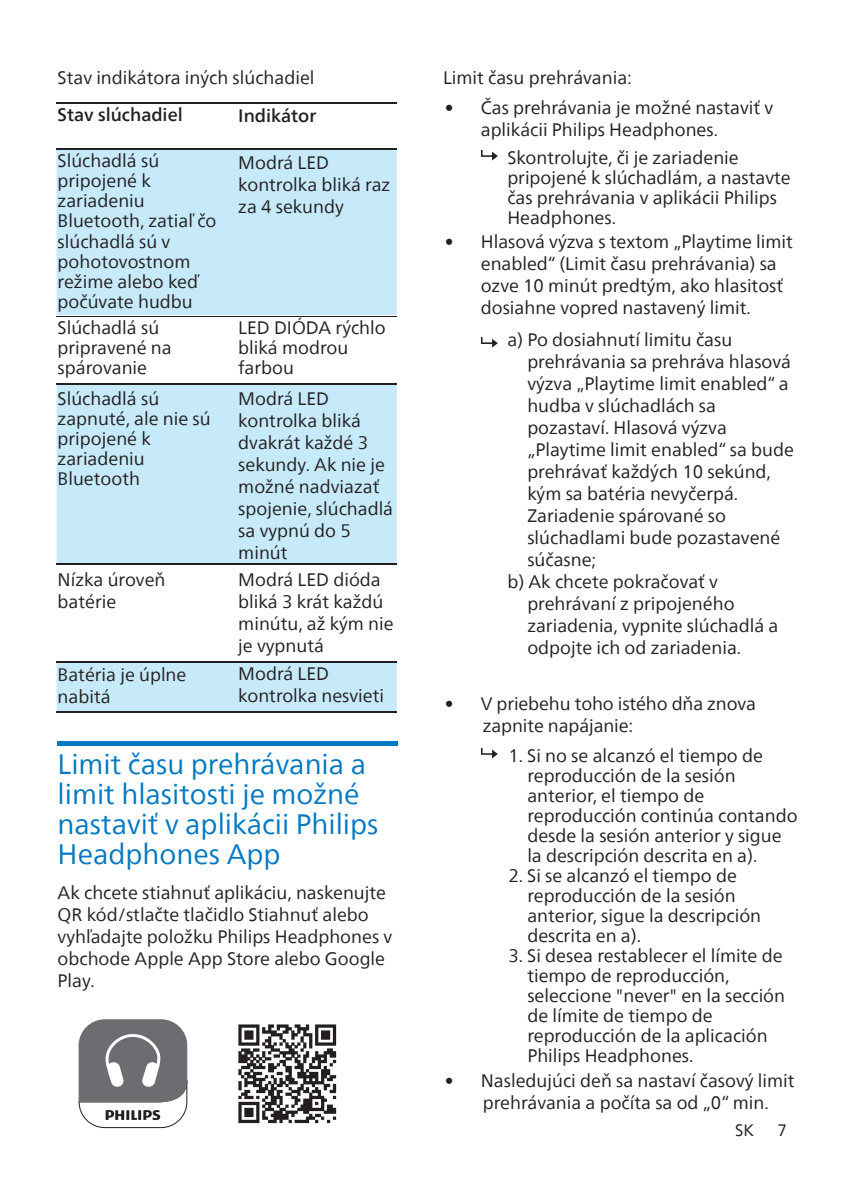
<style>
.page{position:relative;width:842px;height:1191px;background:#fff}
.page>*{position:absolute;margin:0;border:0;box-sizing:border-box;transform-origin:0 0}
.t1{font:28px/30px "Neue Frutiger World";color:#0079c2}
.t2{font:18px/20px "Neue Frutiger World";color:#231f20}
.t3{font:500 18px "Neue Frutiger World";color:#231f20}
.t4{font:16.6px "Neue Frutiger World";color:#231f20}
</style>
<div class="page">
<svg style="left:57px;top:149px;width:340px;height:415px;fill:#c6eafa"></svg>
<hr style="left:57px;top:103px;width:164px;height:1px;background:#231f20">
<hr style="left:221px;top:103px;width:176px;height:1px;background:#231f20">
<hr style="left:57px;top:148px;width:164px;height:1px;background:#231f20">
<hr style="left:221px;top:148px;width:176px;height:1px;background:#231f20">
<hr style="left:57px;top:315px;width:164px;height:1px;background:#231f20">
<hr style="left:221px;top:315px;width:176px;height:1px;background:#231f20">
<hr style="left:57px;top:383px;width:164px;height:1px;background:#231f20">
<hr style="left:221px;top:383px;width:176px;height:1px;background:#231f20">
<hr style="left:58px;top:742px;width:340px;height:4px;background:#0079c2">
<img style="left:238px;top:1024px;width:99px;height:100px">
<svg style="left:79px;top:1019px;width:108px;height:108px"></svg>
<div style="left:57px;top:662px;width:340px;height:50px;background:#c6eafa"></div>
<hr style="left:57px;top:564px;width:164px;height:1px;background:#231f20">
<hr style="left:221px;top:564px;width:176px;height:1px;background:#231f20">
<hr style="left:57px;top:661px;width:164px;height:1px;background:#231f20">
<hr style="left:221px;top:661px;width:176px;height:1px;background:#231f20">
<hr style="left:57px;top:712px;width:164px;height:1px;background:#231f20">
<hr style="left:221px;top:712px;width:176px;height:1px;background:#231f20">
<svg style="left:481px;top:150px;width:17px;height:10px"></svg>
<svg style="left:481px;top:337px;width:17px;height:10px"></svg>
<svg style="left:481px;top:748px;width:17px;height:10px"></svg>
<p class="t2" style="left:58px;top:68px;width:258px">Stav indikátora iných slúchadiel</p>
<p class="t3" style="left:58px;top:100px;width:127px">Stav slúchadiel</p>
<p class="t3" style="left:238px;top:101px;width:80px">Indikátor</p>
<p class="t2" style="left:58px;top:151px;width:160px">Slúchadlá sú pripojené k zariadeniu<br>Bluetooth, zatiaľ čo slúchadlá sú v pohotovostnom režime alebo keď počúvate hudbu</p>
<p class="t2" style="left:238px;top:152px;width:154px;line-height:22px">Modrá LED kontrolka bliká raz za 4 sekundy</p>
<p class="t2" style="left:58px;top:318px;width:115px">Slúchadlá sú pripravené na spárovanie</p>
<p class="t2" style="left:238px;top:318px;width:149px">LED DIÓDA rýchlo bliká modrou farbou</p>
<p class="t2" style="left:58px;top:388px;width:154px">Slúchadlá sú zapnuté, ale nie sú pripojené k zariadeniu<br>Bluetooth</p>
<p class="t2" style="left:238px;top:387px;width:156px;line-height:22px">Modrá LED kontrolka bliká dvakrát každé 3 sekundy. Ak nie je možné nadviazať spojenie, slúchadlá sa vypnú do 5 minút</p>
<p class="t2" style="left:58px;top:569px;width:109px;line-height:22px">Nízka úroveň batérie</p>
<p class="t2" style="left:238px;top:569px;width:157px;line-height:22px">Modrá LED dióda bliká 3 krát každú minútu, až kým nie je vypnutá</p>
<p class="t2" style="left:58px;top:663px;width:130px;line-height:22px">Batéria je úplne nabitá</p>
<p class="t2" style="left:238px;top:663px;width:147px;line-height:22px">Modrá LED kontrolka nesvieti</p>
<h1 class="t1" style="left:58px;top:749px;width:322px">Limit času prehrávania a limit hlasitosti je možné nastaviť v aplikácii Philips<br>Headphones App</h1>
<p class="t2" style="left:58px;top:882px;width:336px;line-height:22px">Ak chcete stiahnuť aplikáciu, naskenujte QR kód/stlačte tlačidlo Stiahnuť alebo vyhľadajte položku Philips Headphones v obchode Apple App Store alebo Google Play.</p>
<p class="t2" style="left:443px;top:68px;width:191px">Limit času prehrávania:</p>
<p class="t2" style="left:481px;top:97px;width:294px;line-height:22px;text-indent:-36px">• Čas prehrávania je možné nastaviť v aplikácii Philips Headphones.</p>
<p class="t2" style="left:507px;top:148px;width:285px">Skontrolujte, či je zariadenie pripojené k slúchadlám, a nastavte čas prehrávania v aplikácii Philips<br>Headphones.</p>
<p class="t2" style="left:481px;top:231px;width:314px;line-height:22px;text-indent:-36px">• Hlasová výzva s textom „Playtime limit enabled“ (Limit času prehrávania) sa ozve 10 minút predtým, ako hlasitosť dosiahne vopred nastavený limit.</p>
<p class="t2" style="left:507px;top:330px;width:227px">a) Po dosiahnutí limitu času</p>
<p class="t2" style="left:527px;top:352px;width:265px">prehrávania sa prehráva hlasová</p>
<p class="t2" style="left:527px;top:374px;width:263px">výzva „Playtime limit enabled“ a</p>
<p class="t2" style="left:527px;top:396px;width:190px">hudba v slúchadlách sa</p>
<p class="t2" style="left:527px;top:418px;width:201px">pozastaví. Hlasová výzva</p>
<p class="t2" style="left:527px;top:440px;width:268px">„Playtime limit enabled“ sa bude</p>
<p class="t2" style="left:527px;top:462px;width:245px">prehrávať každých 10 sekúnd,</p>
<p class="t2" style="left:527px;top:484px;width:212px">kým sa batéria nevyčerpá.</p>
<p class="t2" style="left:527px;top:506px;width:200px">Zariadenie spárované so</p>
<p class="t2" style="left:527px;top:528px;width:254px">slúchadlami bude pozastavené</p>
<p class="t2" style="left:527px;top:550px;width:71px">súčasne;</p>
<p class="t2" style="left:507px;top:572px;width:212px">b) Ak chcete pokračovať v</p>
<p class="t2" style="left:527px;top:594px;width:209px">prehrávaní z pripojeného</p>
<p class="t2" style="left:527px;top:616px;width:252px">zariadenia, vypnite slúchadlá a</p>
<p class="t2" style="left:527px;top:638px;width:215px">odpojte ich od zariadenia.</p>
<p class="t2" style="left:483px;top:692px;width:275px;line-height:22px;text-indent:-38px">• V priebehu toho istého dňa znova zapnite napájanie:</p>
<p class="t2" style="left:527px;top:746px;width:272px;text-indent:-19px">1. Si no se alcanzó el tiempo de reproducción de la sesión anterior, el tiempo de reproducción continúa contando desde la sesión anterior y sigue la descripción descrita en a).</p>
<p class="t2" style="left:527px;top:866px;width:235px;text-indent:-19px">2. Si se alcanzó el tiempo de reproducción de la sesión anterior, sigue la descripción descrita en a).</p>
<p class="t2" style="left:527px;top:946px;width:259px;text-indent:-19px">3. Si desea restablecer el límite de tiempo de reproducción, seleccione "never" en la sección de límite de tiempo de reproducción de la aplicación<br>Philips Headphones.</p>
<p class="t2" style="left:483px;top:1070px;width:313px;line-height:22px;text-indent:-38px">• Nasledujúci deň sa nastaví časový limit prehrávania a počíta sa od „0“ min.</p>
<p class="t4" style="left:735px;top:1117px;width:20px">SK</p>
<p class="t4" style="left:777px;top:1117px;width:11px">7</p>
</div>
